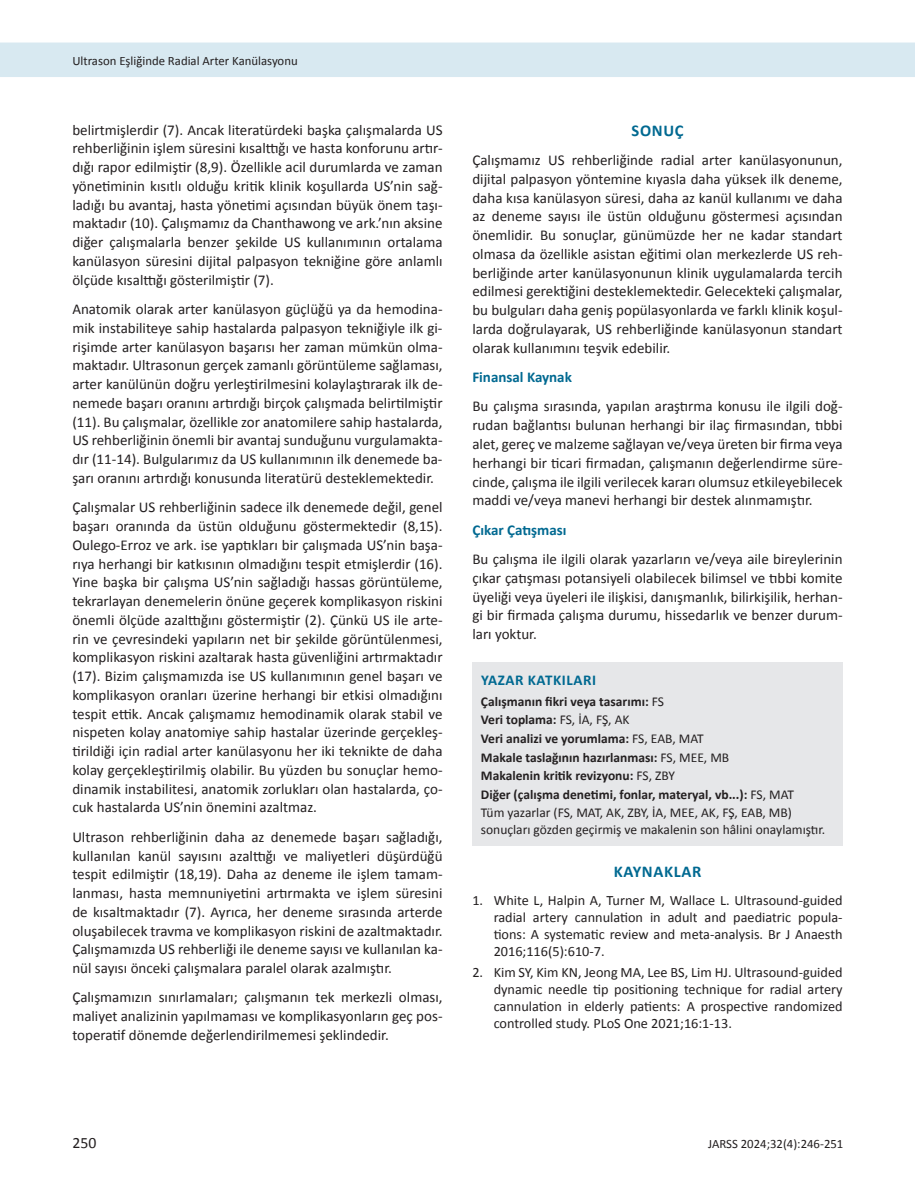
<style>
.page{position:relative;width:915px;height:1191px;background:#fff}
.page>*{position:absolute;margin:0;border:0;box-sizing:border-box;transform-origin:0 0}
.t1{font:700 16.5px "Calibri";letter-spacing:.04em;color:#006991}
.t2{font:15.75px "Calibri";color:#231f20}
.t3{font:15px/18.8px "Calibri";color:#231f20;text-align:justify}
.t4{font:700 15px "Calibri";color:#006991}
.t5{font:700 15px "Calibri";letter-spacing:.04em;color:#006991}
.t6{font:14.25px/17px "Calibri";color:#231f20;text-align:justify}
.t7{font:700 13.5px/18.6px "Calibri";color:#231f20}
.t8{font:13.5px "Calibri";color:#231f20}
.t9{font:12.75px "Calibri";color:#231f20}
.s1{font-weight:400}
</style>
<div class="page">
<div style="left:0;top:43px;width:914px;height:34px;background:#d8e9f1"></div>
<div style="left:472px;top:662px;width:370px;height:183px;background:#e6e7e9"></div>
<p class="t9" style="left:72px;top:52px;width:227px">Ultrason Eşliğinde Radial Arter Kanülasyonu</p>
<p class="t3" style="left:72px;top:119px;width:371px">belirtmişlerdir (7). Ancak literatürdeki başka çalışmalarda US rehberliğinin işlem süresini kısalttığı ve hasta konforunu artır&shy;dığı rapor edilmiştir (8,9). Özellikle acil durumlarda ve zaman yönetiminin kısıtlı olduğu kritik klinik koşullarda US’nin sağ&shy;ladığı bu avantaj, hasta yönetimi açısından büyük önem taşı&shy;maktadır (10). Çalışmamız da Chanthawong ve ark.’nın aksine diğer çalışmalarla benzer şekilde US kullanımının ortalama kanülasyon süresini dijital palpasyon tekniğine göre anlamlı ölçüde kısalttığı gösterilmiştir (7).</p>
<p class="t3" style="left:72px;top:299px;width:371px">Anatomik olarak arter kanülasyon güçlüğü ya da hemodina&shy;mik instabiliteye sahip hastalarda palpasyon tekniğiyle ilk gi&shy;rişimde arter kanülasyon başarısı her zaman mümkün olma&shy;maktadır. Ultrasonun gerçek zamanlı görüntüleme sağlaması, arter kanülünün doğru yerleştirilmesini kolaylaştırarak ilk de&shy;nemede başarı oranını artırdığı birçok çalışmada belirtilmiştir (11). Bu çalışmalar, özellikle zor anatomilere sahip hastalarda, US rehberliğinin önemli bir avantaj sunduğunu vurgulamakta&shy;dır (11-14). Bulgularımız da US kullanımının ilk denemede ba&shy;şarı oranını artırdığı konusunda literatürü desteklemektedir.</p>
<p class="t3" style="left:72px;top:497px;width:371px">Çalışmalar US rehberliğinin sadece ilk denemede değil, genel başarı oranında da üstün olduğunu göstermektedir (8,15).<br>Oulego-Erroz ve ark. ise yaptıkları bir çalışmada US’nin başa&shy;rıya herhangi bir katkısının olmadığını tespit etmişlerdir (16).<br>Yine başka bir çalışma US’nin sağladığı hassas görüntüleme, tekrarlayan denemelerin önüne geçerek komplikasyon riskini önemli ölçüde azalttığını göstermiştir (2). Çünkü US ile arte&shy;rin ve çevresindeki yapıların net bir şekilde görüntülenmesi, komplikasyon riskini azaltarak hasta güvenliğini artırmaktadır (17). Bizim çalışmamızda ise US kullanımının genel başarı ve komplikasyon oranları üzerine herhangi bir etkisi olmadığını tespit ettik. Ancak çalışmamız hemodinamik olarak stabil ve nispeten kolay anatomiye sahip hastalar üzerinde gerçekleş&shy;tirildiği için radial arter kanülasyonu her iki teknikte de daha kolay gerçekleştirilmiş olabilir. Bu yüzden bu sonuçlar hemo&shy;dinamik instabilitesi, anatomik zorlukları olan hastalarda, ço&shy;cuk hastalarda US’nin önemini azaltmaz.</p>
<p class="t3" style="left:72px;top:826px;width:371px">Ultrason rehberliğinin daha az denemede başarı sağladığı, kullanılan kanül sayısını azalttığı ve maliyetleri düşürdüğü tespit edilmiştir (18,19). Daha az deneme ile işlem tamam&shy;lanması, hasta memnuniyetini artırmakta ve işlem süresini de kısaltmaktadır (7). Ayrıca, her deneme sırasında arterde oluşabilecek travma ve komplikasyon riskini de azaltmaktadır.<br>Çalışmamızda US rehberliği ile deneme sayısı ve kullanılan ka&shy;nül sayısı önceki çalışmalara paralel olarak azalmıştır.</p>
<p class="t3" style="left:72px;top:987px;width:371px">Çalışmamızın sınırlamaları; çalışmanın tek merkezli olması, maliyet analizinin yapılmaması ve komplikasyonların geç pos&shy;toperatif dönemde değerlendirilmemesi şeklindedir.</p>
<p class="t1" style="left:631px;top:119px;width:53px">SONUÇ</p>
<p class="t3" style="left:472px;top:150px;width:371px">Çalışmamız US rehberliğinde radial arter kanülasyonunun, dijital palpasyon yöntemine kıyasla daha yüksek ilk deneme, daha kısa kanülasyon süresi, daha az kanül kullanımı ve daha az deneme sayısı ile üstün olduğunu göstermesi açısından önemlidir. Bu sonuçlar, günümüzde her ne kadar standart olmasa da özellikle asistan eğitimi olan merkezlerde US reh&shy;berliğinde arter kanülasyonunun klinik uygulamalarda tercih edilmesi gerektiğini desteklemektedir. Gelecekteki çalışmalar, bu bulguları daha geniş popülasyonlarda ve farklı klinik koşul&shy;larda doğrulayarak, US rehberliğinde kanülasyonun standart olarak kullanımını teşvik edebilir.</p>
<p class="t4" style="left:472px;top:366px;width:101px">Finansal Kaynak</p>
<p class="t3" style="left:472px;top:396px;width:371px">Bu çalışma sırasında, yapılan araştırma konusu ile ilgili doğ&shy;rudan bağlantısı bulunan herhangi bir ilaç firmasından, tıbbi alet, gereç ve malzeme sağlayan ve/veya üreten bir firma veya herhangi bir ticari firmadan, çalışmanın değerlendirme süre&shy;cinde, çalışma ile ilgili verilecek kararı olumsuz etkileyebilecek maddi ve/veya manevi herhangi bir destek alınmamıştır.</p>
<p class="t4" style="left:472px;top:519px;width:96px">Çıkar Çatışması</p>
<p class="t3" style="left:472px;top:549px;width:371px">Bu çalışma ile ilgili olarak yazarların ve/veya aile bireylerinin çıkar çatışması potansiyeli olabilecek bilimsel ve tıbbi komite üyeliği veya üyeleri ile ilişkisi, danışmanlık, bilirkişilik, herhan&shy;gi bir firmada çalışma durumu, hissedarlık ve benzer durum&shy;ları yoktur.</p>
<p class="t5" style="left:481px;top:669px;width:116px">YAZAR KATKILARI</p>
<p class="t7" style="left:480px;top:691px;width:314px">Çalışmanın fikri veya tasarımı: <span class="s1">FS<br></span>Veri toplama: <span class="s1">FS, İA, FŞ, AK<br></span>Veri analizi ve yorumlama: <span class="s1">FS, EAB, MAT<br></span>Makale taslağının hazırlanması: <span class="s1">FS, MEE, MB<br></span>Makalenin kritik revizyonu: <span class="s1">FS, ZBY<br></span>Diğer (çalışma denetimi, fonlar, materyal, vb...): <span class="s1">FS, MAT Tüm yazarlar (FS, MAT, AK, ZBY, İA, MEE, AK, FŞ, EAB, MB)</span></p>
<p class="t8" style="left:480px;top:821px;width:346px">sonuçları gözden geçirmiş ve makalenin son hâlini onaylamıştır.</p>
<p class="t1" style="left:613px;top:860px;width:89px">KAYNAKLAR</p>
<p class="t6" style="left:493px;top:891px;width:350px;text-indent:-21px">1. White L, Halpin A, Turner M, Wallace L. Ultrasound-guided radial artery cannulation in adult and paediatric popula&shy;tions: A systematic review and meta-analysis. Br J Anaesth 2016;116(5):610-7.</p>
<p class="t6" style="left:493px;top:963px;width:350px;text-indent:-21px">2. Kim SY, Kim KN, Jeong MA, Lee BS, Lim HJ. Ultrasound-guided dynamic needle tip positioning technique for radial artery cannulation in elderly patients: A prospective randomized controlled study. PLoS One 2021;16:1-13.</p>
<p class="t2" style="left:72px;top:1133px;width:25px">250</p>
<p class="t9" style="left:708px;top:1136px;width:137px">JARSS 2024;32(4):246-251</p>
</div>
